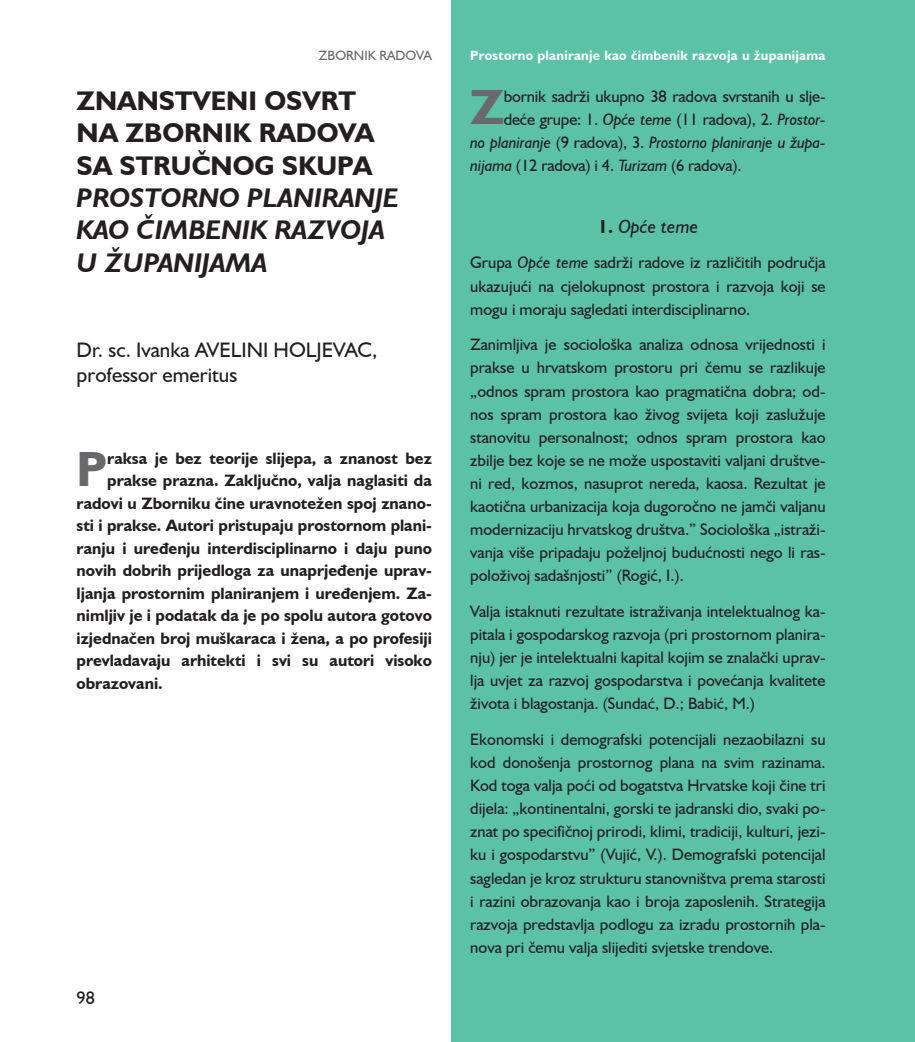
<style>
.page{position:relative;width:915px;height:1042px;background:#fff}
.page>*{position:absolute;margin:0;border:0;box-sizing:border-box;transform-origin:0 0}
.t1{font:700 49.5px "Humanist 521 BT";color:#69696c}
.t2{font:italic 700 27px/32.4px "Humanist 521 BT";color:#231f20}
.t3{font:700 27px/32.4px "Humanist 521 BT";color:#231f20}
.t4{font:21px/25.2px "Humanist 521 BT";color:#231f20}
.t5{font:italic 18.9px "Humanist 521 BT";color:#231f20}
.t6{font:18px "Humanist 521 BT";color:#231f20}
.t7{font:16.5px/23.1px "Humanist 521 BT";color:#231f20;text-align:justify}
.t8{font:700 16.5px "Humanist 521 BT";color:#231f20}
.t9{font:italic 16.5px "Humanist 521 BT";letter-spacing:-.01em;color:#231f20}
.t10{font:700 13.5px "Humanist 521 BT";letter-spacing:.02em;color:#fff}
.t11{font:13.5px "Humanist 521 BT";color:#69696c}
.s1{font-style:italic}
.s2{font-style:normal}
.s3{font-weight:700;font-style:normal}
</style>
<div class="page">
<div style="left:451px;top:0;width:463px;height:1042px;background:#5bc2a5"></div>
<hr style="left:914px;top:0;width:1px;height:1042px;background:#5bc2a5">
<p class="t11" style="left:319px;top:47px;width:114px">ZBORNIK RADOVA</p>
<p class="t10" style="left:470px;top:47px;width:357px">Prostorno planiranje kao čimbenik razvoja u županijama</p>
<h2 class="t3" style="left:77px;top:84px;width:299px">ZNANSTVENI OSVRT<br>NA ZBORNIK RADOVA<br>SA STRUČNOG SKUPA</h2>
<h2 class="t2" style="left:77px;top:181px;width:323px">PROSTORNO PLANIRANJE<br>KAO ČIMBENIK RAZVOJA<br>U ŽUPANIJAMA</h2>
<h1 class="t1" style="left:470px;top:77px;width:35px">Z</h1>
<p class="t7" style="left:503px;top:84px;width:323px">bornik sadrži ukupno 38 radova svrstanih u slje-</p>
<p class="t7" style="left:503px;top:107px;width:323px">deće grupe: 1. <span class="s1">Opće teme</span> (11 radova), 2. <span class="s1">Prostor-</span></p>
<p class="t9" style="left:470px;top:132px;width:357px">no planiranje <span class="s2">(9 radova), 3.</span> Prostorno planiranje u župa-</p>
<p class="t7" style="left:470px;top:154px;width:273px"><span class="s1">nijama</span> (12 radova) i 4. <span class="s1">Turizam</span> (6 radova).</p>
<p class="t5" style="left:597px;top:214px;width:102px"><span class="s3">1.</span> Opće teme</p>
<p class="t7" style="left:470px;top:251px;width:357px">Grupa <span class="s1">Opće teme</span> sadrži radove iz različitih područja ukazujući na cjelokupnost prostora i razvoja koji se mogu i moraju sagledati interdisciplinarno.</p>
<p class="t7" style="left:470px;top:333px;width:357px">Zanimljiva je sociološka analiza odnosa vrijednosti i prakse u hrvatskom prostoru pri čemu se razlikuje „odnos spram prostora kao pragmatična dobra; od&shy;nos spram prostora kao živog svijeta koji zaslužuje stanovitu personalnost; odnos spram prostora kao zbilje bez koje se ne može uspostaviti valjani društve&shy;ni red, kozmos, nasuprot nereda, kaosa. Rezultat je kaotična urbanizacija koja dugoročno ne jamči valjanu modernizaciju hrvatskog društva.” Sociološka „istraži&shy;vanja više pripadaju poželjnoj budućnosti nego li ras&shy;položivoj sadašnjosti” (Rogić, I.).</p>
<p class="t7" style="left:470px;top:599px;width:357px">Valja istaknuti rezultate istraživanja intelektualnog ka&shy;pitala i gospodarskog razvoja (pri prostornom planira&shy;nju) jer je intelektualni kapital kojim se znalački uprav&shy;lja uvjet za razvoj gospodarstva i povećanja kvalitete života i blagostanja. (Sundać, D.; Babić, M.)</p>
<p class="t7" style="left:470px;top:727px;width:357px">Ekonomski i demografski potencijali nezaobilazni su kod donošenja prostornog plana na svim razinama.<br>Kod toga valja poći od bogatstva Hrvatske koji čine tri dijela: „kontinentalni, gorski te jadranski dio, svaki po&shy;znat po specifičnoj prirodi, klimi, tradiciji, kulturi, jezi&shy;ku i gospodarstvu” (Vujić, V.). Demografski potencijal sagledan je kroz strukturu stanovništva prema starosti i razini obrazovanja kao i broja zaposlenih. Strategija razvoja predstavlja podlogu za izradu prostornih pla&shy;nova pri čemu valja slijediti svjetske trendove.</p>
<p class="t4" style="left:77px;top:336px;width:302px">Dr. sc. Ivanka AVELINI HOLJEVAC, professor emeritus</p>
<h1 class="t1" style="left:77px;top:439px;width:32px">P</h1>
<p class="t8" style="left:107px;top:448px;width:326px">raksa je bez teorije slijepa, a znanost bez</p>
<p class="t8" style="left:107px;top:470px;width:326px">prakse prazna. Zaključno, valja naglasiti da</p>
<p class="t8" style="left:77px;top:493px;width:357px">radovi u Zborniku čine uravnotežen spoj znano-</p>
<p class="t8" style="left:77px;top:515px;width:357px">sti i prakse. Autori pristupaju prostornom plani-</p>
<p class="t8" style="left:77px;top:538px;width:357px">ranju i uređenju interdisciplinarno i daju puno</p>
<p class="t8" style="left:77px;top:560px;width:357px">novih dobrih prijedloga za unaprjeđenje uprav-</p>
<p class="t8" style="left:77px;top:583px;width:357px">ljanja prostornim planiranjem i uređenjem. Za-</p>
<p class="t8" style="left:77px;top:605px;width:357px">nimljiv je i podatak da je po spolu autora gotovo</p>
<p class="t8" style="left:77px;top:628px;width:357px">izjednačen broj muškaraca i žena, a po profesiji</p>
<p class="t8" style="left:77px;top:650px;width:357px">prevladavaju arhitekti i svi su autori visoko</p>
<p class="t8" style="left:77px;top:673px;width:88px">obrazovani.</p>
<p class="t6" style="left:77px;top:986px;width:20px">98</p>
</div>
